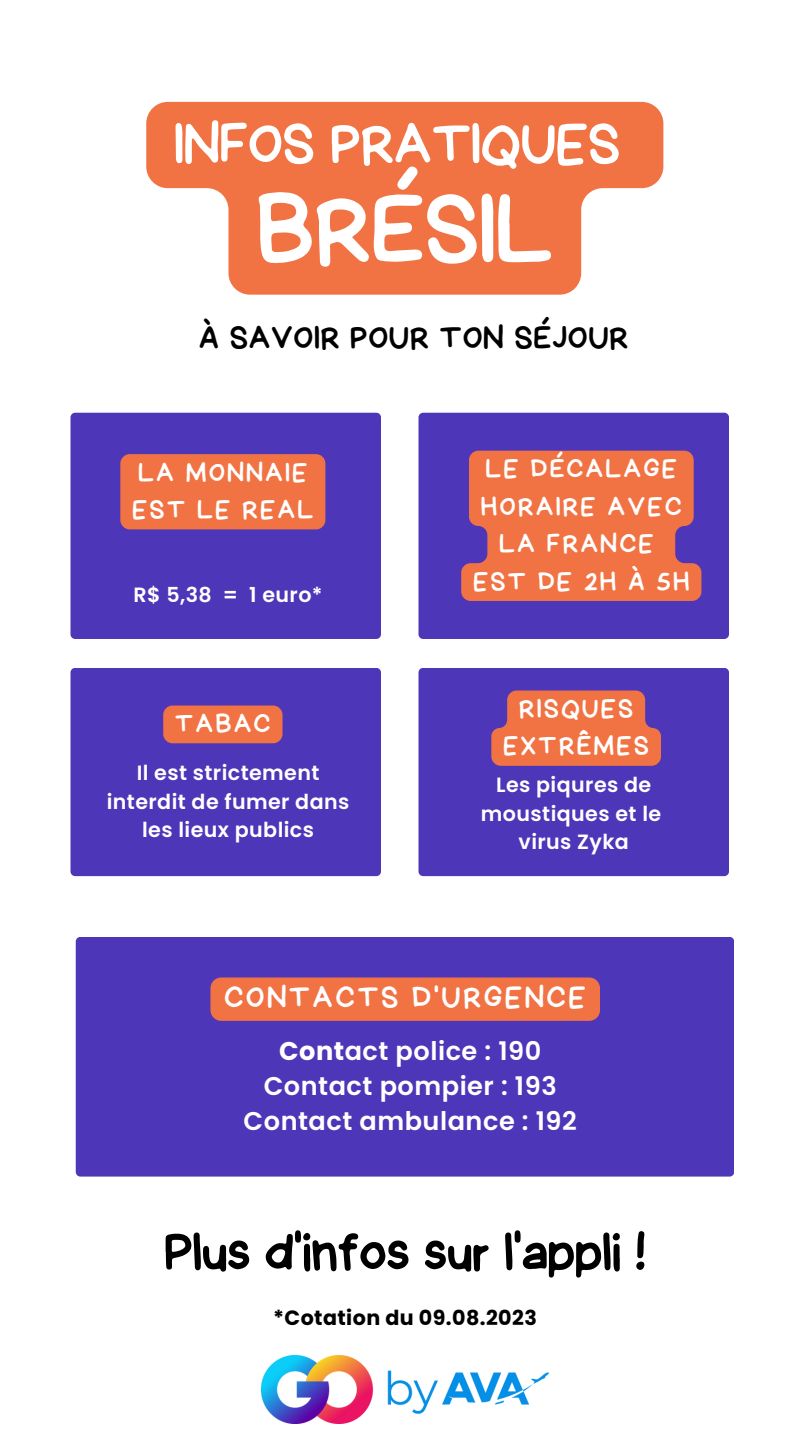
<style>
.page{position:relative;width:810px;height:1440px;background:#fff}
.page>*{position:absolute;margin:0;border:0;box-sizing:border-box;transform-origin:0 0}
.t1{font:99.2px "Handyman";letter-spacing:.01em;color:#fff}
.t2{font:58.2px "Handyman";letter-spacing:.01em;color:#fff}
.t3{font:54.9px "Handyman";color:#000}
.t4{font:32.9px "Handyman";letter-spacing:.04em;color:#000}
.t5{font:31px "Handyman";letter-spacing:.1em;color:#fff}
.t6{font:27px/37.5px "Handyman";letter-spacing:.1em;color:#fff;text-align:center}
.t7{font:600 25.6px "Poppins";letter-spacing:.02em;color:#fff}
.t8{font:600 20.6px/28.5px "Poppins";letter-spacing:.02em;color:#fff;text-align:center}
.t9{font:700 20.6px "Poppins";letter-spacing:.02em;color:#000}
.s1{font-weight:700}
</style>
<div class="page">
<svg style="left:146px;top:102px;width:517px;height:193px;fill:#f17344"></svg>
<div style="left:70px;top:413px;width:311px;height:226px;background:#4d36b8;border-radius:5px"></div>
<div style="left:120px;top:454px;width:205px;height:75px;background:#f17344;border-radius:9px"></div>
<div style="left:418px;top:413px;width:311px;height:226px;background:#4d36b8;border-radius:5px"></div>
<svg style="left:461px;top:451px;width:240px;height:150px;background:#e26d4e"></svg>
<div style="left:76px;top:937px;width:658px;height:240px;background:#4d36b8;border-radius:5px"></div>
<div style="left:210px;top:978px;width:390px;height:43px;background:#f17344;border-radius:11px"></div>
<div style="left:70px;top:668px;width:311px;height:208px;background:#4d36b8;border-radius:5px"></div>
<div style="left:163px;top:706px;width:120px;height:37px;background:#f17344;border-radius:9px"></div>
<div style="left:418px;top:668px;width:311px;height:208px;background:#4d36b8;border-radius:5px"></div>
<svg style="left:491px;top:691px;width:170px;height:75px;background:#e06c4f"></svg>
<img style="left:262px;top:1355px;width:286px;height:68px">
<p class="t2" style="left:174px;top:116px;width:447px">INFOS PRATIQUES</p>
<p class="t1" style="left:257px;top:181px;width:298px">BRÉSIL</p>
<p class="t4" style="left:199px;top:321px;width:430px">À SAVOIR POUR TON SÉJOUR</p>
<p class="t6" style="left:132px;top:454px;width:182px;text-align:left">LA MONNAIE<br>EST LE REAL</p>
<p class="t8" style="left:134px;top:581px;width:191px">R$ 5,38 = 1 euro*</p>
<p class="t6" style="left:175px;top:705px;width:96px">TABAC</p>
<p class="t8" style="left:107px;top:759px;width:244px">Il est strictement interdit de fumer dans les lieux publics</p>
<p class="t6" style="left:481px;top:450px;width:202px">LE DÉCALAGE<br>HORAIRE AVEC<br>LA FRANCE</p>
<p class="t6" style="left:473px;top:563px;width:217px">EST DE 2H À 5H</p>
<p class="t6" style="left:503px;top:690px;width:147px">RISQUES<br>EXTRÊMES</p>
<p class="t8" style="left:481px;top:771px;width:182px">Les piqures de moustiques et le</p>
<p class="t8" style="left:519px;top:828px;width:112px">virus Zyka</p>
<p class="t5" style="left:224px;top:982px;width:363px">CONTACTS D'URGENCE</p>
<p class="t7" style="left:279px;top:1033px;width:264px"><span class="s1">Cont</span>act police : 190</p>
<p class="t7" style="left:264px;top:1068px;width:294px">Contact pompier : 193</p>
<p class="t7" style="left:244px;top:1103px;width:335px">Contact ambulance : 192</p>
<p class="t3" style="left:165px;top:1225px;width:482px">Plus d'infos sur l'appli !</p>
<p class="t9" style="left:273px;top:1304px;width:265px">*Cotation du 09.08.2023</p>
</div>
